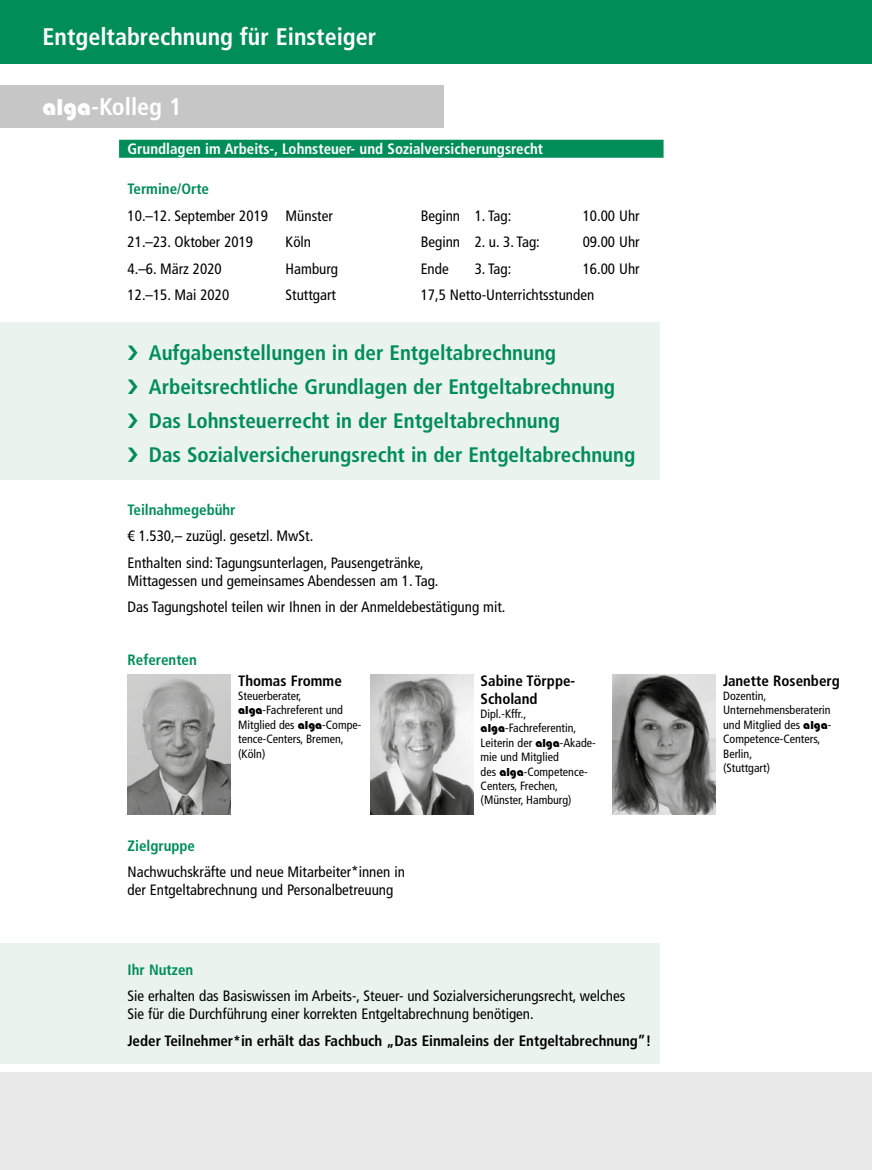
<style>
.page{position:relative;width:872px;height:1170px;background:#fff}
.page>*{position:absolute;margin:0;border:0;box-sizing:border-box;transform-origin:0 0}
.t1{font:700 condensed 24px "Frutiger LT";color:#fff}
.t2{font:700 condensed 21px/33.8px "Frutiger LT";color:#008d58}
.t3{font:condensed 15px/26.5px "Frutiger LT";color:#000}
.t4{font:700 condensed 15px/18px "Frutiger LT";color:#000}
.t5{font:700 condensed 15px "Frutiger LT";color:#fff}
.t6{font:700 condensed 15px "Frutiger LT";color:#008d58}
.t7{font:condensed 12px/14.4px "Frutiger LT";color:#000}
.s1{font-family:"Blippo Black LT";font-weight:400;font-stretch:normal}
.s2{font-family:"Blippo Black LT";font-stretch:normal}
</style>
<div class="page">
<div style="left:0;top:322px;width:659px;height:157px;background:#eaf3ee"></div>
<div style="left:0;top:943px;width:659px;height:120px;background:#eaf3ee"></div>
<div style="left:0;top:1071px;width:872px;height:98px;background:#e8e8e8"></div>
<div style="left:119px;top:140px;width:544px;height:18px;background:#008d58"></div>
<div style="left:0;top:0;width:872px;height:64px;background:#008d58"></div>
<div style="left:0;top:85px;width:444px;height:42px;background:#c6c6c6"></div>
<img style="left:128px;top:674px;width:103px;height:140px">
<img style="left:370px;top:674px;width:103px;height:140px">
<img style="left:612px;top:674px;width:103px;height:140px">
<h1 class="t1" style="left:43px;top:23px;width:335px">Entgeltabrechnung für Einsteiger</h1>
<h1 class="t1" style="left:43px;top:92px;width:140px"><span class="s1">alga</span>-Kolleg 1</h1>
<p class="t5" style="left:128px;top:140px;width:417px">Grundlagen im Arbeits-, Lohnsteuer- und Sozialversicherungsrecht</p>
<p class="t6" style="left:128px;top:180px;width:83px">Termine/Orte</p>
<p class="t3" style="left:128px;top:202px;width:207px">10.–12. September 2019 Münster</p>
<p class="t3" style="left:421px;top:202px;width:92px">Beginn 1. Tag:</p>
<p class="t3" style="left:583px;top:202px;width:58px">10.00 Uhr</p>
<p class="t3" style="left:128px;top:229px;width:127px">21.–23. Oktober 2019</p>
<p class="t3" style="left:286px;top:229px;width:27px">Köln</p>
<p class="t3" style="left:421px;top:229px;width:121px">Beginn 2. u. 3. Tag:</p>
<p class="t3" style="left:583px;top:229px;width:58px">09.00 Uhr</p>
<p class="t3" style="left:128px;top:255px;width:96px">4.–6. März 2020</p>
<p class="t3" style="left:286px;top:255px;width:54px">Hamburg</p>
<p class="t3" style="left:421px;top:255px;width:30px">Ende</p>
<p class="t3" style="left:475px;top:255px;width:38px">3. Tag:</p>
<p class="t3" style="left:583px;top:255px;width:58px">16.00 Uhr</p>
<p class="t3" style="left:128px;top:282px;width:103px">12.–15. Mai 2020</p>
<p class="t3" style="left:286px;top:282px;width:52px">Stuttgart</p>
<p class="t3" style="left:421px;top:282px;width:175px">17,5 Netto-Unterrichtsstunden</p>
<h2 class="t2" style="left:149px;top:336px;width:488px">Aufgabenstellungen in der Entgeltabrechnung Arbeitsrechtliche Grundlagen der Entgeltabrechnung Das Lohnsteuerrecht in der Entgeltabrechnung<br>Das Sozialversicherungsrecht in der Entgeltabrechnung</h2>
<p class="t6" style="left:128px;top:500px;width:109px">Teilnahmegebühr</p>
<p class="t3" style="left:128px;top:522px;width:297px">€ 1.530,– zuzügl. gesetzl. MwSt.<br>Enthalten sind: Tagungsunterlagen, Pausengetränke,</p>
<p class="t3" style="left:128px;top:567px;width:379px">Mittagessen und gemeinsames Abendessen am 1. Tag.<br>Das Tagungshotel teilen wir Ihnen in der Anmeldebestätigung mit.</p>
<p class="t6" style="left:128px;top:651px;width:71px">Referenten</p>
<p class="t4" style="left:238px;top:671px;width:105px">Thomas Fromme</p>
<p class="t7" style="left:238px;top:688px;width:125px">Steuerberater, <span class="s2">alga</span>-Fachreferent und<br>Mitglied des <span class="s2">alga</span>-Compe&shy;tence-Centers, Bremen, (Köln)</p>
<p class="t6" style="left:128px;top:836px;width:69px">Zielgruppe</p>
<p class="t3" style="left:128px;top:863px;width:279px;line-height:18px">Nachwuchskräfte und neue Mitarbeiter*innen in der Entgeltabrechnung und Personalbetreuung</p>
<p class="t4" style="left:480px;top:671px;width:96px">Sabine Törppe-<br>Scholand</p>
<p class="t7" style="left:480px;top:706px;width:117px">Dipl.-Kffr., <span class="s2">alga</span>-Fachreferentin,<br>Leiterin der <span class="s2">alga</span>-Akade&shy;mie und Mitglied<br>des <span class="s2">alga</span>-Competence-<br>Centers, Frechen, (Münster, Hamburg)</p>
<p class="t6" style="left:128px;top:960px;width:67px">Ihr Nutzen</p>
<p class="t3" style="left:128px;top:987px;width:499px;line-height:18px">Sie erhalten das Basiswissen im Arbeits-, Steuer- und Sozialversicherungsrecht, welches<br>Sie für die Durchführung einer korrekten Entgeltabrechnung benötigen.</p>
<p class="t4" style="left:128px;top:1031px;width:525px">Jeder Teilnehmer*in erhält das Fachbuch „Das Einmaleins der Entgeltabrechnung”!</p>
<p class="t4" style="left:723px;top:671px;width:118px">Janette Rosenberg</p>
<p class="t7" style="left:723px;top:688px;width:110px">Dozentin,<br>Unternehmensberaterin und Mitglied des <span class="s2">alga</span>-<br>Competence-Centers,<br>Berlin,<br>(Stuttgart)</p>
</div>
